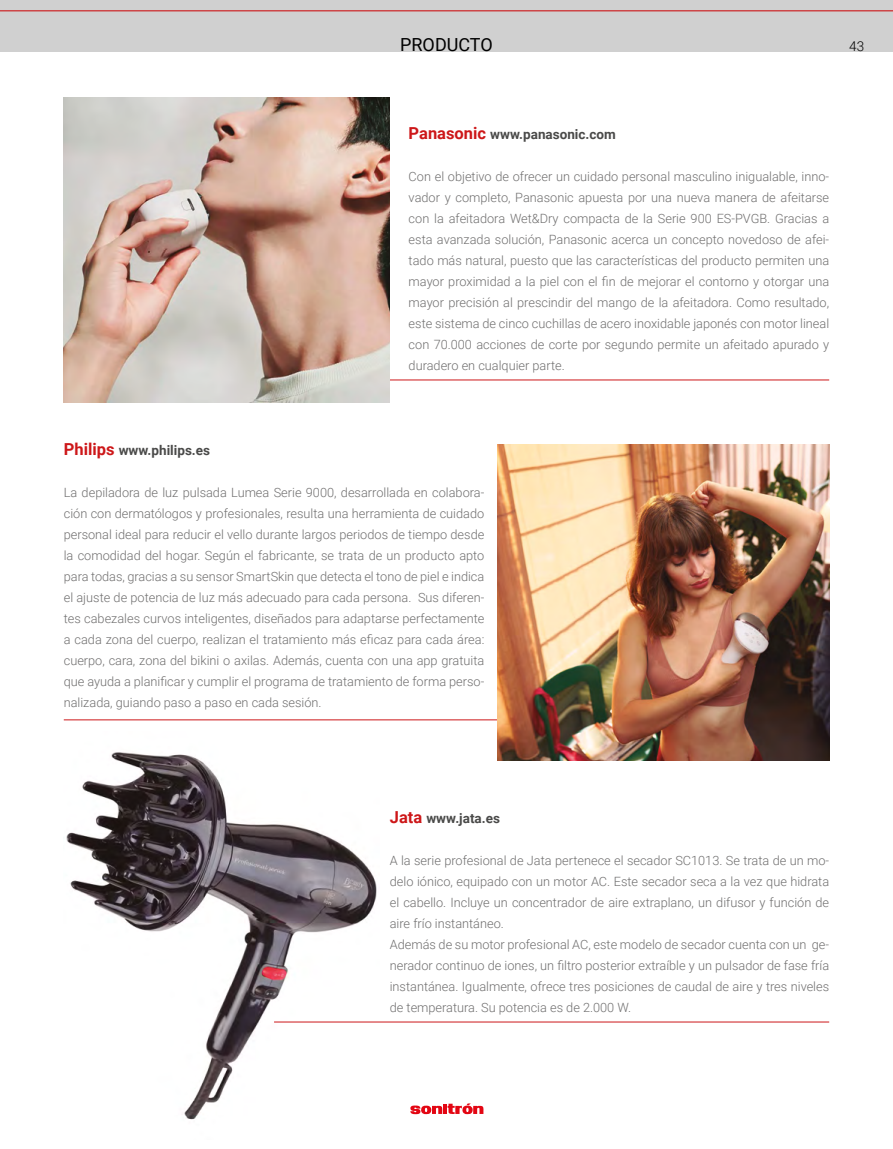
<style>
.page{position:relative;width:893px;height:1149px;background:#fff}
.page>*{position:absolute;margin:0;border:0;box-sizing:border-box;transform-origin:0 0}
.t1{font:18px "Roboto";color:#000}
.t2{font:700 13.5px "Roboto";color:#4a4a49}
.t3{font:300 13.5px "Roboto";color:#000}
.t4{font:300 12.75px/21px "Roboto";color:#706f6f;text-align:justify}
.s1{font-size:16.5px;color:#cd1719}
</style>
<div class="page">
<div style="left:0;top:0;width:893px;height:51px;background:#d0d0d0"></div>
<hr style="left:0;top:10px;width:893px;height:1px;background:#cd1719">
<svg style="left:410px;top:1103px;width:74px;height:10px"></svg>
<hr style="left:390px;top:379px;width:439px;height:1px;background:#cd1719">
<hr style="left:64px;top:719px;width:439px;height:1px;background:#cd1719">
<img style="left:64px;top:98px;width:326px;height:304px">
<img style="left:498px;top:444px;width:331px;height:316px">
<img style="left:66px;top:752px;width:314px;height:368px">
<hr style="left:274px;top:1021px;width:555px;height:1px;background:#cd1719">
<h1 class="t1" style="left:400px;top:32px;width:94px">PRODUCTO</h1>
<p class="t3" style="left:849px;top:36px;width:16px">43</p>
<p class="t2" style="left:409px;top:125px;width:209px"><span class="s1">Panasonic</span> www.panasonic.com</p>
<p class="t4" style="left:409px;top:165px;width:422px">Con el objetivo de ofrecer un cuidado personal masculino inigualable, inno&shy;vador y completo, Panasonic apuesta por una nueva manera de afeitarse con la afeitadora Wet&amp;Dry compacta de la Serie 900 ES-PVGB. Gracias a esta avanzada solución, Panasonic acerca un concepto novedoso de afei&shy;tado más natural, puesto que las características del producto permiten una mayor proximidad a la piel con el fin de mejorar el contorno y otorgar una mayor precisión al prescindir del mango de la afeitadora. Como resultado, este sistema de cinco cuchillas de acero inoxidable japonés con motor lineal con 70.000 acciones de corte por segundo permite un afeitado apurado y duradero en cualquier parte.</p>
<p class="t2" style="left:64px;top:440px;width:148px"><span class="s1">Philips</span> www.philips.es</p>
<p class="t4" style="left:64px;top:481px;width:422px">La depiladora de luz pulsada Lumea Serie 9000, desarrollada en colabora&shy;ción con dermatólogos y profesionales, resulta una herramienta de cuidado personal ideal para reducir el vello durante largos periodos de tiempo desde la comodidad del hogar. Según el fabricante, se trata de un producto apto para todas, gracias a su sensor SmartSkin que detecta el tono de piel e indica el ajuste de potencia de luz más adecuado para cada persona. Sus diferen&shy;tes cabezales curvos inteligentes, diseñados para adaptarse perfectamente a cada zona del cuerpo, realizan el tratamiento más eficaz para cada área: cuerpo, cara, zona del bikini o axilas. Además, cuenta con una app gratuita que ayuda a planificar y cumplir el programa de tratamiento de forma perso&shy;nalizada, guiando paso a paso en cada sesión.</p>
<p class="t2" style="left:390px;top:808px;width:112px"><span class="s1">Jata</span> www.jata.es</p>
<p class="t4" style="left:390px;top:849px;width:441px;text-align:left">A la serie profesional de Jata pertenece el secador SC1013. Se trata de un mo&shy;delo iónico, equipado con un motor AC. Este secador seca a la vez que hidrata el cabello. Incluye un concentrador de aire extraplano, un difusor y función de aire frío instantáneo.<br>Además de su motor profesional AC, este modelo de secador cuenta con un ge&shy;nerador continuo de iones, un filtro posterior extraíble y un pulsador de fase fría instantánea. Igualmente, ofrece tres posiciones de caudal de aire y tres niveles de temperatura. Su potencia es de 2.000 W.</p>
</div>
